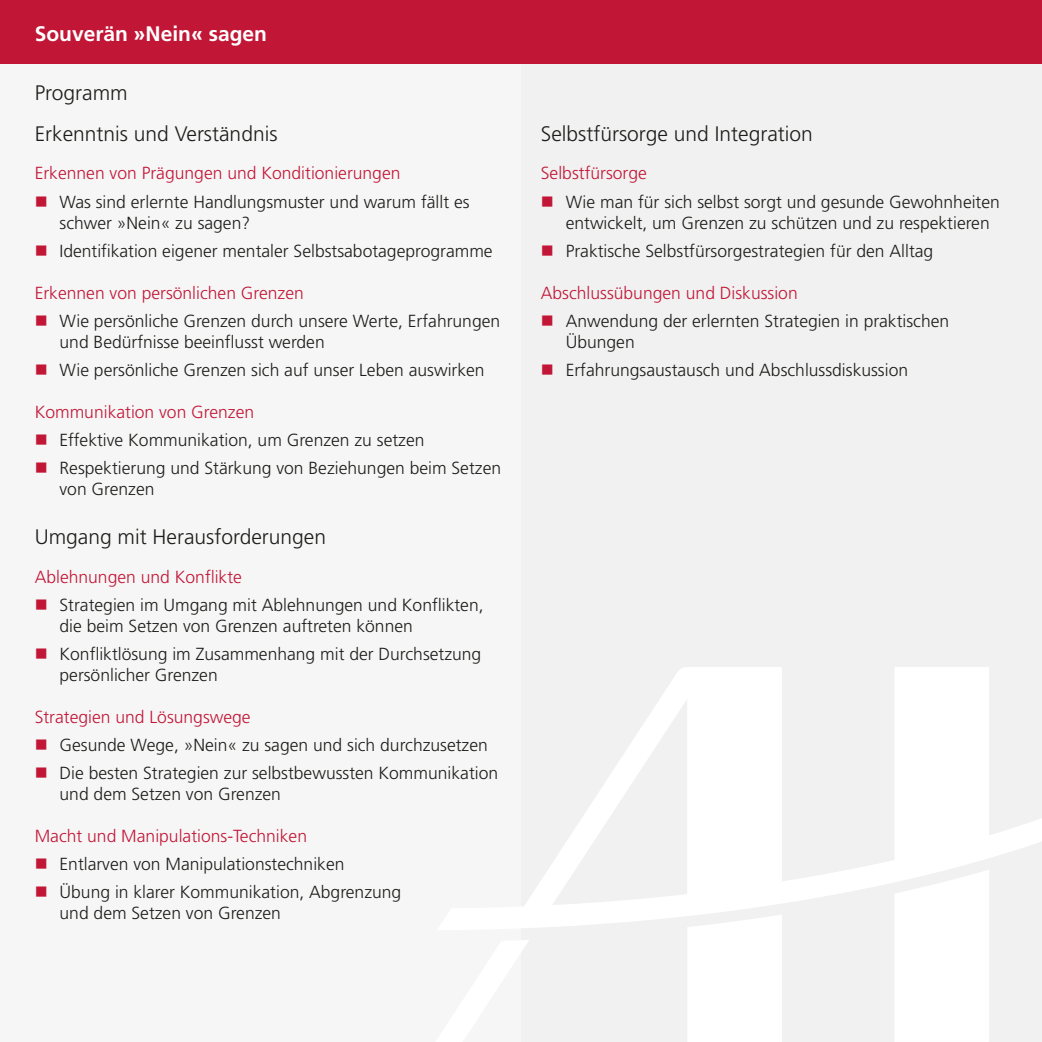
<style>
.page{position:relative;width:1042px;height:1042px;background:#fff}
.page>*{position:absolute;margin:0;border:0;box-sizing:border-box;transform-origin:0 0}
.t1{font:300 21px/41.1px "Frutiger LT Pro";color:#1d1d1b}
.t2{font:700 21px "Frutiger LT Pro";color:#fff}
.t3{font:300 17.5px/21px "Frutiger LT Pro";color:#1d1d1b}
.t4{font:300 17.5px "Frutiger LT Pro";color:#c21636}
</style>
<div class="page">
<div style="left:0;top:0;width:1042px;height:65px;background:#c21636"></div>
<div style="left:521px;top:65px;width:521px;height:977px;background:#f1f1f1"></div>
<div style="left:0;top:65px;width:521px;height:977px;background:#f6f6f6"></div>
<div style="left:688px;top:930px;width:94px;height:112px;background:#fff"></div>
<div style="left:895px;top:930px;width:94px;height:112px;background:#fff"></div>
<svg style="left:521px;top:940px;width:8px;height:11px"></svg>
<svg style="left:521px;top:667px;width:521px;height:263px"></svg>
<p class="t2" style="left:35px;top:25px;width:234px">Souverän »Nein« sagen</p>
<p class="t1" style="left:35px;top:74px;width:244px">Programm<br>Erkenntnis und Verständnis</p>
<p class="t4" style="left:35px;top:166px;width:367px">Erkennen von Prägungen und Konditionierungen</p>
<p class="t3" style="left:60px;top:193px;width:412px">Was sind erlernte Handlungsmuster und warum fällt es schwer »Nein« zu sagen?</p>
<p class="t3" style="left:60px;top:242px;width:435px">Identifikation eigener mentaler Selbstsabotageprogramme</p>
<p class="t4" style="left:35px;top:285px;width:271px">Erkennen von persönlichen Grenzen</p>
<p class="t3" style="left:60px;top:312px;width:442px">Wie persönliche Grenzen durch unsere Werte, Erfahrungen und Bedürfnisse beeinflusst werden</p>
<p class="t3" style="left:60px;top:361px;width:427px">Wie persönliche Grenzen sich auf unser Leben auswirken</p>
<p class="t4" style="left:35px;top:404px;width:221px">Kommunikation von Grenzen</p>
<p class="t3" style="left:60px;top:427px;width:443px;line-height:28px">Effektive Kommunikation, um Grenzen zu setzen<br>Respektierung und Stärkung von Beziehungen beim Setzen</p>
<p class="t3" style="left:60px;top:480px;width:96px">von Grenzen</p>
<p class="t1" style="left:35px;top:519px;width:293px">Umgang mit Herausforderungen</p>
<p class="t4" style="left:35px;top:570px;width:209px">Ablehnungen und Konflikte</p>
<p class="t3" style="left:60px;top:596px;width:426px">Strategien im Umgang mit Ablehnungen und Konflikten, die beim Setzen von Grenzen auftreten können</p>
<p class="t3" style="left:60px;top:645px;width:423px">Konfliktlösung im Zusammenhang mit der Durchsetzung persönlicher Grenzen</p>
<p class="t4" style="left:35px;top:710px;width:217px">Strategien und Lösungswege</p>
<p class="t3" style="left:60px;top:732px;width:440px;line-height:28px">Gesunde Wege, »Nein« zu sagen und sich durchzusetzen<br>Die besten Strategien zur selbstbewussten Kommunikation</p>
<p class="t3" style="left:60px;top:785px;width:223px">und dem Setzen von Grenzen</p>
<p class="t4" style="left:35px;top:829px;width:274px">Macht und Manipulations-Techniken</p>
<p class="t3" style="left:60px;top:851px;width:343px;line-height:28px">Entlarven von Manipulationstechniken<br>Übung in klarer Kommunikation, Abgrenzung</p>
<p class="t3" style="left:60px;top:904px;width:223px">und dem Setzen von Grenzen</p>
<p class="t1" style="left:541px;top:115px;width:273px">Selbstfürsorge und Integration</p>
<p class="t4" style="left:541px;top:166px;width:107px">Selbstfürsorge</p>
<p class="t3" style="left:566px;top:193px;width:436px">Wie man für sich selbst sorgt und gesunde Gewohnheiten entwickelt, um Grenzen zu schützen und zu respektieren</p>
<p class="t3" style="left:566px;top:242px;width:369px">Praktische Selbstfürsorgestrategien für den Alltag</p>
<p class="t4" style="left:541px;top:285px;width:258px">Abschlussübungen und Diskussion</p>
<p class="t3" style="left:566px;top:312px;width:385px">Anwendung der erlernten Strategien in praktischen<br>Übungen</p>
<p class="t3" style="left:566px;top:361px;width:344px">Erfahrungsaustausch und Abschlussdiskussion</p>
</div>
